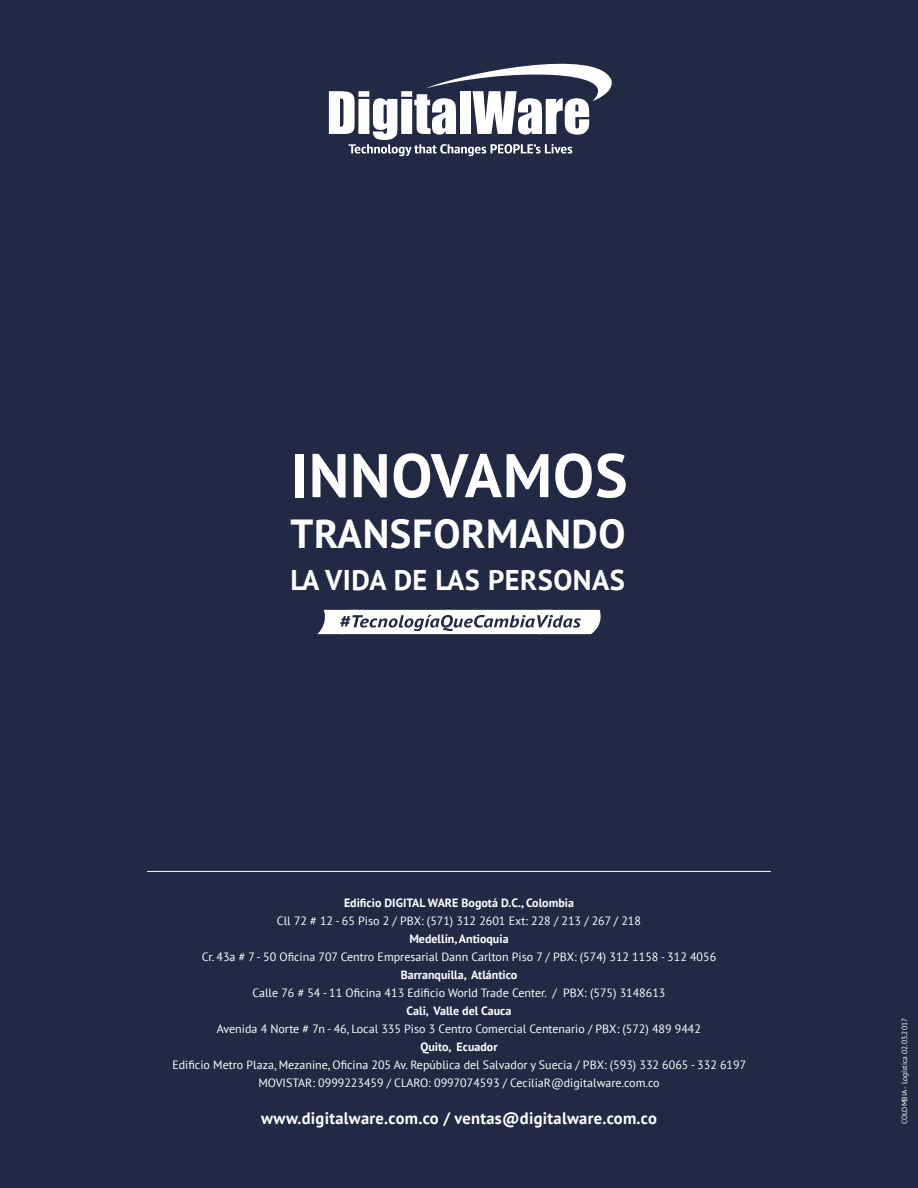
<style>
.page{position:relative;width:918px;height:1188px;background:#222944}
.page>*{position:absolute;margin:0;border:0;box-sizing:border-box;transform-origin:0 0}
.t1{font:700 61.5px "PT Sans";letter-spacing:.015em;color:#fff}
.t2{font:700 40.5px "PT Sans";letter-spacing:.015em;color:#fff}
.t3{font:700 28.5px "PT Sans";letter-spacing:.015em;color:#fff}
.t4{font:700 16.5px "PT Sans";letter-spacing:.015em;color:#fff}
.t5{font:12px/18px "PT Sans";color:#fff;text-align:center}
.t6{font:700 12px "PT Sans";color:#fff}
.t7{font:7.5px "PT Sans";color:#fff}
</style>
<div class="page">
<svg style="left:329px;top:64px;width:283px;height:92px"></svg>
<svg style="left:317px;top:610px;width:284px;height:24px"></svg>
<hr style="left:147px;top:871px;width:624px;height:1px;background:#fff">
<h1 class="t1" style="left:290px;top:435px;width:339px">INNOVAMOS</h1>
<h2 class="t2" style="left:290px;top:507px;width:337px">TRANSFORMANDO</h2>
<h3 class="t3" style="left:290px;top:561px;width:336px">LA VIDA DE LAS PERSONAS</h3>
<p class="t6" style="left:344px;top:895px;width:231px">Edificio DIGITAL WARE Bogotá D.C., Colombia</p>
<p class="t5" style="left:277px;top:912px;width:366px">Cll 72 # 12 - 65 Piso 2 / PBX: (571) 312 2601 Ext: 228 / 213 / 267 / 218</p>
<p class="t6" style="left:409px;top:931px;width:101px">Medellín, Antioquia</p>
<p class="t5" style="left:202px;top:948px;width:516px">Cr. 43a # 7 - 50 Oficina 707 Centro Empresarial Dann Carlton Piso 7 / PBX: (574) 312 1158 - 312 4056</p>
<p class="t6" style="left:401px;top:967px;width:118px">Barranquilla, Atlántico</p>
<p class="t5" style="left:252px;top:984px;width:414px">Calle 76 # 54 - 11 Oficina 413 Edificio World Trade Center. / PBX: (575) 3148613</p>
<p class="t6" style="left:407px;top:1003px;width:106px">Cali, Valle del Cauca</p>
<p class="t5" style="left:217px;top:1020px;width:486px">Avenida 4 Norte # 7n - 46, Local 335 Piso 3 Centro Comercial Centenario / PBX: (572) 489 9442</p>
<p class="t6" style="left:420px;top:1039px;width:79px">Quito, Ecuador</p>
<p class="t5" style="left:172px;top:1056px;width:575px">Edificio Metro Plaza, Mezanine, Oficina 205 Av. República del Salvador y Suecia / PBX: (593) 332 6065 - 332 6197<br>MOVISTAR: 0999223459 / CLARO: 0997074593 / CeciliaR@digitalware.com.co</p>
<h3 class="t4" style="left:261px;top:1107px;width:397px">www.digitalware.com.co / ventas@digitalware.com.co</h3>
<p class="t7" style="left:900px;top:1124px;width:108px;rotate:-90deg">COLOMBIA - Logística 02.03.2017</p>
</div>
